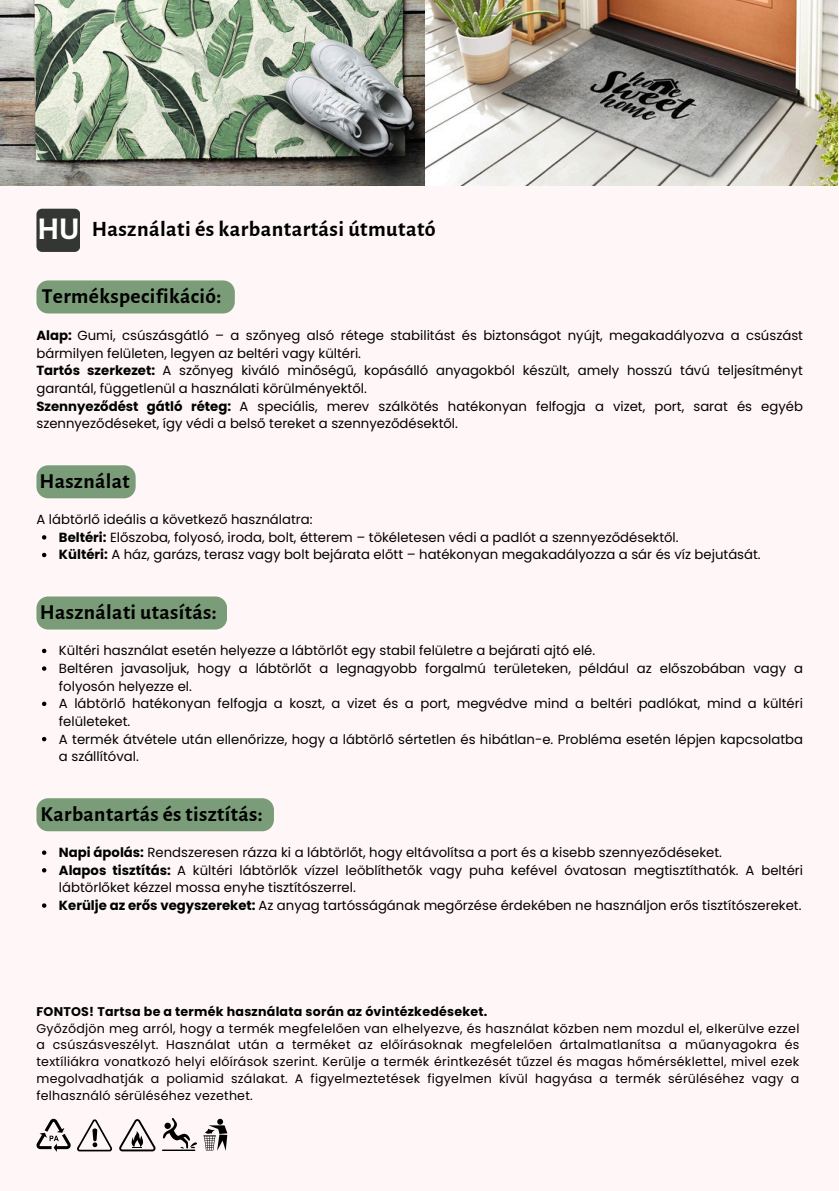
<style>
.page{position:relative;width:839px;height:1191px;background:#fff}
.page>*{position:absolute;margin:0;border:0;box-sizing:border-box;transform-origin:0 0}
.t1{font:700 32px "Alegreya Sans";color:#fff}
.t2{font:700 22px "Alegreya Sans";letter-spacing:.02em;color:#000}
.t3{font:700 21.4px "Alegreya Sans";letter-spacing:.02em;color:#000}
.t4{font:13.2px/17.6px "Poppins";color:#000}
.t5{font:12.6px/16.8px "Poppins";letter-spacing:.02em;color:#000;text-align:justify}
.t6{font:700 12.6px "Poppins";letter-spacing:.02em;color:#000}
.s1{font-weight:700}
</style>
<div class="page">
<div style="left:0;top:0;width:838px;height:1191px;background:#fff7f7"></div>
<img style="left:0;top:0;width:425px;height:185px">
<img style="left:425px;top:0;width:412px;height:185px">
<div style="left:36px;top:209px;width:44px;height:43px;background:#333633;border-radius:6px"></div>
<div style="left:36px;top:280px;width:199px;height:33px;background:#7a9c78"></div>
<svg style="left:36px;top:465px;width:100px;height:33px;background:#80a07e"></svg>
<svg style="left:42px;top:535px;width:4px;height:5px"></svg>
<svg style="left:42px;top:553px;width:4px;height:4px"></svg>
<svg style="left:36px;top:596px;width:191px;height:34px;background:#80a07e"></svg>
<svg style="left:42px;top:649px;width:4px;height:4px"></svg>
<svg style="left:42px;top:666px;width:4px;height:5px"></svg>
<svg style="left:42px;top:702px;width:4px;height:4px"></svg>
<svg style="left:42px;top:737px;width:4px;height:4px"></svg>
<div style="left:36px;top:798px;width:238px;height:33px;background:#7a9c78"></div>
<svg style="left:42px;top:850px;width:4px;height:5px"></svg>
<svg style="left:42px;top:868px;width:4px;height:5px"></svg>
<svg style="left:42px;top:903px;width:4px;height:5px"></svg>
<svg style="left:119px;top:1119px;width:37px;height:32px"></svg>
<svg style="left:77px;top:1120px;width:35px;height:31px"></svg>
<svg style="left:203px;top:1119px;width:24px;height:32px"></svg>
<svg style="left:36px;top:1119px;width:35px;height:33px"></svg>
<img style="left:162px;top:1119px;width:35px;height:32px">
<h1 class="t1" style="left:37px;top:213px;width:44px">HU</h1>
<h2 class="t2" style="left:92px;top:219px;width:345px">Használati és karbantartási útmutató</h2>
<h2 class="t3" style="left:42px;top:286px;width:181px">Termékspecifikáció:</h2>
<p class="t4" style="left:36px;top:327px;width:768px"><span class="s1">Alap:</span> Gumi, csúszásgátló – a szőnyeg alsó rétege stabilitást és biztonságot nyújt, megakadályozva a csúszást bármilyen felületen, legyen az beltéri vagy kültéri.</p>
<p class="t4" style="left:36px;top:362px;width:768px"><span class="s1">Tartós szerkezet:</span> A szőnyeg kiváló minőségű, kopásálló anyagokból készült, amely hosszú távú teljesítményt garantál, függetlenül a használati körülményektől.</p>
<p class="t4" style="left:36px;top:397px;width:768px"><span class="s1">Szennyeződést gátló réteg:</span> A speciális, merev szálkötés hatékonyan felfogja a vizet, port, sarat és egyéb szennyeződéseket, így védi a belső tereket a szennyeződésektől.</p>
<h2 class="t3" style="left:39px;top:471px;width:92px">Használat</h2>
<p class="t4" style="left:36px;top:511px;width:278px">A lábtörlő ideális a következő használatra:</p>
<p class="t4" style="left:59px;top:528px;width:621px"><span class="s1">Beltéri:</span> Előszoba, folyosó, iroda, bolt, étterem – tökéletesen védi a padlót a szennyeződésektől.</p>
<p class="t4" style="left:59px;top:546px;width:703px"><span class="s1">Kültéri:</span> A ház, garázs, terasz vagy bolt bejárata előtt – hatékonyan megakadályozza a sár és víz bejutását.</p>
<h2 class="t3" style="left:40px;top:602px;width:178px">Használati utasítás:</h2>
<p class="t4" style="left:59px;top:642px;width:538px">Kültéri használat esetén helyezze a lábtörlőt egy stabil felületre a bejárati ajtó elé.</p>
<p class="t4" style="left:59px;top:660px;width:745px">Beltéren javasoljuk, hogy a lábtörlőt a legnagyobb forgalmú területeken, például az előszobában vagy a folyosón helyezze el.</p>
<p class="t4" style="left:59px;top:695px;width:745px">A lábtörlő hatékonyan felfogja a koszt, a vizet és a port, megvédve mind a beltéri padlókat, mind a kültéri felületeket.</p>
<p class="t4" style="left:59px;top:730px;width:745px">A termék átvétele után ellenőrizze, hogy a lábtörlő sértetlen és hibátlan-e. Probléma esetén lépjen kapcsolatba a szállítóval.</p>
<h2 class="t3" style="left:41px;top:803px;width:224px">Karbantartás és tisztítás:</h2>
<p class="t4" style="left:59px;top:844px;width:664px"><span class="s1">Napi ápolás:</span> Rendszeresen rázza ki a lábtörlőt, hogy eltávolítsa a port és a kisebb szennyeződéseket.</p>
<p class="t4" style="left:59px;top:861px;width:745px"><span class="s1">Alapos tisztítás:</span> A kültéri lábtörlők vízzel leöblíthetők vagy puha kefével óvatosan megtisztíthatók. A beltéri lábtörlőket kézzel mossa enyhe tisztítószerrel.</p>
<p class="t4" style="left:59px;top:897px;width:744px"><span class="s1">Kerülje az erős vegyszereket:</span> Az anyag tartósságának megőrzése érdekében ne használjon erős tisztítószereket.</p>
<p class="t6" style="left:36px;top:1003px;width:452px">FONTOS! Tartsa be a termék használata során az óvintézkedéseket.</p>
<p class="t5" style="left:36px;top:1020px;width:764px">Győződjön meg arról, hogy a termék megfelelően van elhelyezve, és használat közben nem mozdul el, elkerülve ezzel a csúszásveszélyt. Használat után a terméket az előírásoknak megfelelően ártalmatlanítsa a műanyagokra és textíliákra vonatkozó helyi előírások szerint. Kerülje a termék érintkezését tűzzel és magas hőmérséklettel, mivel ezek megolvadhatják a poliamid szálakat. A figyelmeztetések figyelmen kívül hagyása a termék sérüléséhez vagy a felhasználó sérüléséhez vezethet.</p>
</div>
